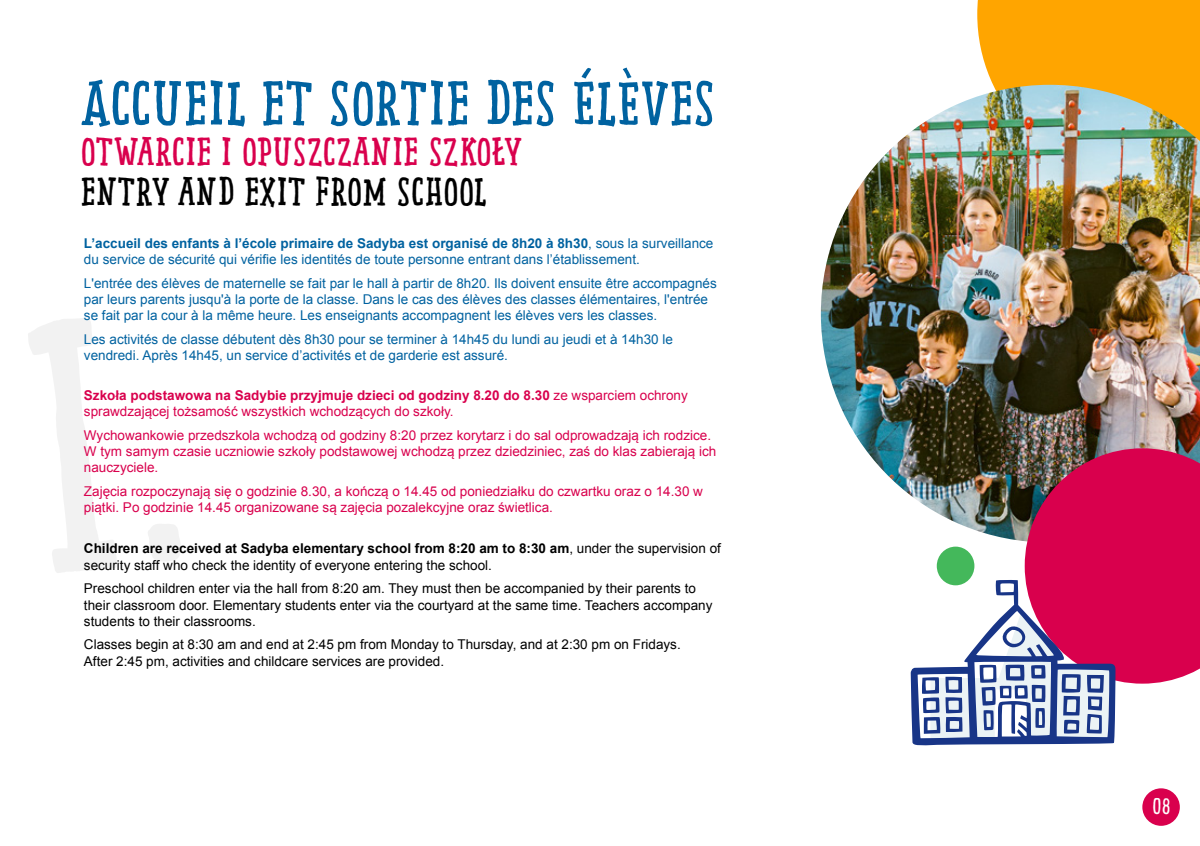
<style>
.page{position:relative;width:1200px;height:846px;background:#fff}
.page>*{position:absolute;margin:0;border:0;box-sizing:border-box;transform-origin:0 0}
.t1{font:61.05px "Pinto W00 NO 02";color:#0062a0}
.t2{font:38.7px "Pinto W00 NO 02";color:#d9004d}
.t3{font:38.7px "Pinto W00 NO 02";color:#000}
.t4{font:22.2px "Pinto W00 NO 02";color:#fff}
.t5{font:13.5px/16.2px "Arial";color:#0062a0}
.t6{font:13.5px/16.2px "Arial";color:#000}
.t7{font:13.5px/16.2px "Arial";color:#d9004d}
.s1{font-weight:700}
</style>
<div class="page">
<div style="left:1142px;top:788px;width:38px;height:38px;background:#d9004d;border-radius:50%"></div>
<div style="left:937px;top:546px;width:37px;height:39px;background:#44b85b;border-radius:50%"></div>
<div style="left:977px;top:0;width:223px;height:85px;background:#ffa500"></div>
<img style="left:821px;top:85px;width:379px;height:457px">
<svg style="left:1025px;top:448px;width:175px;height:235px;background:#cb0c4f"></svg>
<svg style="left:911px;top:580px;width:205px;height:166px"></svg>
<h1 class="t1" style="left:81px;top:67px;width:636px">ACCUEIL ET SORTIE DES ÉLÈVES</h1>
<h2 class="t2" style="left:81px;top:128px;width:443px">OTWARCIE I OPUSZCZANIE SZKOŁY</h2>
<h2 class="t3" style="left:81px;top:169px;width:408px">ENTRY AND EXIT FROM SCHOOL</h2>
<p class="t5" style="left:84px;top:235px;width:631px"><span class="s1">L’accueil des enfants à l’école primaire de Sadyba est organisé de 8h20 à 8h30</span>, sous la surveillance du service de sécurité qui vérifie les identités de toute personne entrant dans l’établissement.</p>
<p class="t5" style="left:84px;top:275px;width:634px">L'entrée des élèves de maternelle se fait par le hall à partir de 8h20. Ils doivent ensuite être accompagnés par leurs parents jusqu'à la porte de la classe. Dans le cas des élèves des classes élémentaires, l'entrée se fait par la cour à la même heure. Les enseignants accompagnent les élèves vers les classes.</p>
<p class="t5" style="left:84px;top:331px;width:591px">Les activités de classe débutent dès 8h30 pour se terminer à 14h45 du lundi au jeudi et à 14h30 le vendredi. Après 14h45, un service d’activités et de garderie est assuré.</p>
<p class="t7" style="left:84px;top:387px;width:605px"><span class="s1">Szkoła podstawowa na Sadybie przyjmuje dzieci od godziny 8.20 do 8.30</span> ze wsparciem ochrony sprawdzającej tożsamość wszystkich wchodzących do szkoły.</p>
<p class="t7" style="left:84px;top:427px;width:634px">Wychowankowie przedszkola wchodzą od godziny 8:20 przez korytarz i do sal odprowadzają ich rodzice.<br>W tym samym czasie uczniowie szkoły podstawowej wchodzą przez dziedziniec, zaś do klas zabierają ich nauczyciele.</p>
<p class="t7" style="left:84px;top:483px;width:621px">Zajęcia rozpoczynają się o godzinie 8.30, a kończą o 14.45 od poniedziałku do czwartku oraz o 14.30 w piątki. Po godzinie 14.45 organizowane są zajęcia pozalekcyjne oraz świetlica.</p>
<p class="t6" style="left:84px;top:541px;width:639px"><span class="s1">Children are received at Sadyba elementary school from 8:20 am to 8:30 am</span>, under the supervision of security staff who check the identity of everyone entering the school.</p>
<p class="t6" style="left:84px;top:580px;width:630px">Preschool children enter via the hall from 8:20 am. They must then be accompanied by their parents to their classroom door. Elementary students enter via the courtyard at the same time. Teachers accompany students to their classrooms.</p>
<p class="t6" style="left:84px;top:637px;width:598px">Classes begin at 8:30 am and end at 2:45 pm from Monday to Thursday, and at 2:30 pm on Fridays.<br>After 2:45 pm, activities and childcare services are provided.</p>
<h3 class="t4" style="left:1153px;top:793px;width:19px">08</h3>
</div>
